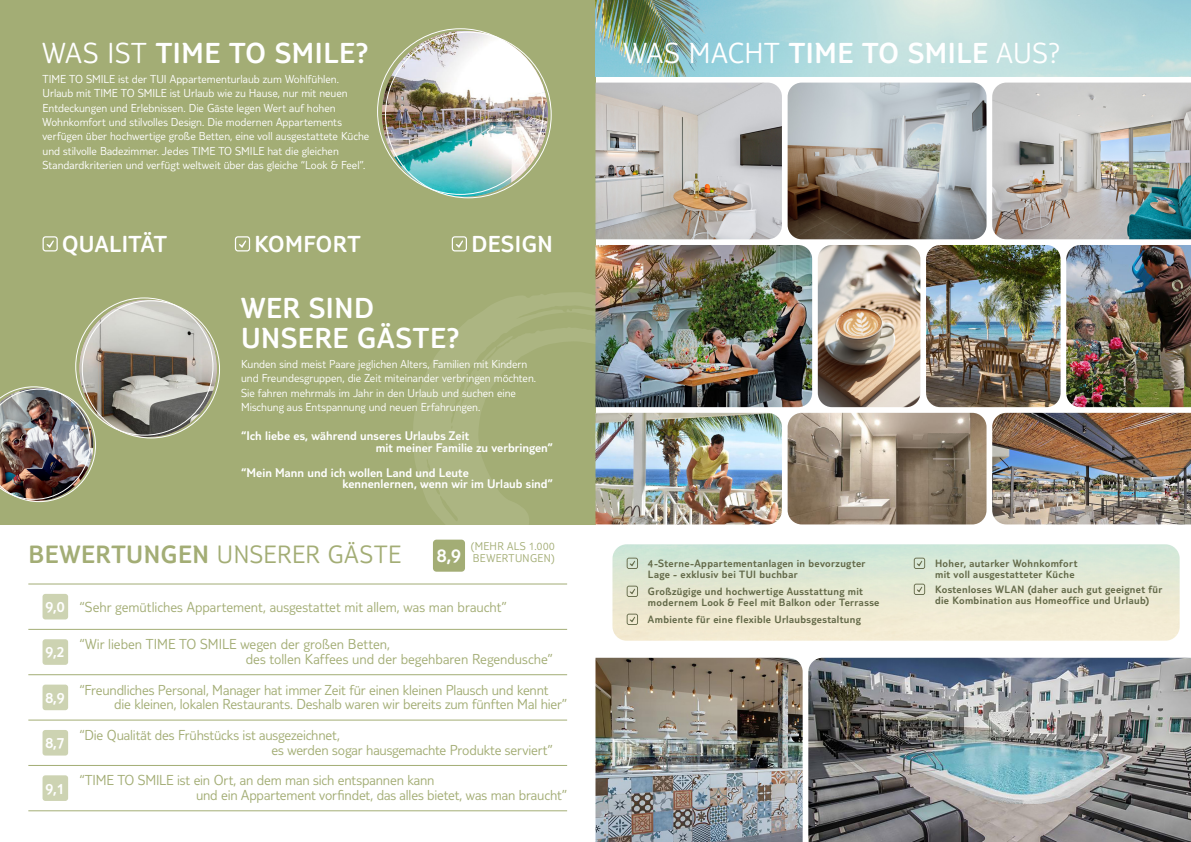
<style>
.page{position:relative;width:1191px;height:842px;background:#fff}
.page>*{position:absolute;margin:0;border:0;box-sizing:border-box;transform-origin:0 0}
.Koptekst{font:300 30px "TUI Type";letter-spacing:.02em;color:#fff}
.Koptekst-2{font:300 30px "TUI Type";letter-spacing:.015em;color:#fff}
.Koptekst-3{font:300 26px "TUI Type";letter-spacing:.02em;color:#a3ad75}
.t1{font:300 24px "TUI Type";letter-spacing:.02em;color:#fff}
.t2{font:300 20.1px "TUI Type";color:#fff}
.t3{font:300 16px "TUI Type";color:#fff}
.Review{font:300 15px "TUI Type";letter-spacing:-.01em;color:#a3ad75}
.Platte_tekst{font:300 13px "TUI Type";color:#fff}
.Platte_tekst-2{font:300 12px/14.4px "TUI Type";color:#fff}
.Koptekst-4{font:300 11.7px/12px "TUI Type";letter-spacing:.03em;color:#a3ad75}
.t4{font:300 11px/11px "TUI Type";letter-spacing:.03em;color:#626847}
.s1{font-style:inherit}
</style>
<div class="page">
<div style="left:0;top:0;width:595px;height:524px;background:#a3ad75"></div>
<svg style="left:413px;top:293px;width:182px;height:231px"></svg>
<img style="left:382px;top:31px;width:166px;height:166px;border-radius:83px">
<img style="left:0;top:387px;width:96px;height:115px">
<img style="left:80px;top:300px;width:137px;height:137px;border-radius:69px">
<img style="left:818px;top:245px;width:102px;height:162px">
<img style="left:992px;top:413px;width:199px;height:111px">
<img style="left:787px;top:413px;width:199px;height:111px">
<img style="left:595px;top:413px;width:187px;height:111px">
<img style="left:808px;top:658px;width:383px;height:184px">
<img style="left:595px;top:83px;width:187px;height:156px">
<img style="left:595px;top:658px;width:207px;height:184px">
<img style="left:992px;top:83px;width:199px;height:156px">
<img style="left:926px;top:245px;width:134px;height:162px">
<img style="left:1066px;top:245px;width:125px;height:162px">
<img style="left:595px;top:245px;width:217px;height:162px">
<div style="left:612px;top:544px;width:567px;height:97px;background:linear-gradient(to bottom,#cfe6d7,#fbecd1);border-radius:14px"></div>
<svg style="left:595px;top:0;width:596px;height:77px;background:#a9d1d0"></svg>
<img style="left:787px;top:83px;width:199px;height:156px">
<hr style="left:28px;top:674px;width:539px;height:1px;background:#a3ad75">
<hr style="left:28px;top:629px;width:539px;height:1px;background:#a3ad75">
<hr style="left:28px;top:584px;width:539px;height:1px;background:#a3ad75">
<hr style="left:28px;top:720px;width:539px;height:1px;background:#a3ad75">
<hr style="left:28px;top:765px;width:539px;height:1px;background:#a3ad75">
<hr style="left:28px;top:810px;width:539px;height:1px;background:#a3ad75">
<div style="left:433px;top:540px;width:32px;height:32px;background:#a3ad75;border-radius:4px"></div>
<div style="left:43px;top:685px;width:25px;height:25px;background:#cdd3b2;border-radius:3px"></div>
<div style="left:43px;top:775px;width:25px;height:26px;background:#cdd3b2;border-radius:3px"></div>
<div style="left:43px;top:639px;width:25px;height:26px;background:#cdd3b2;border-radius:3px"></div>
<div style="left:43px;top:594px;width:25px;height:25px;background:#cdd3b2;border-radius:3px"></div>
<div style="left:43px;top:730px;width:25px;height:25px;background:#cdd3b2;border-radius:3px"></div>
<svg style="left:626px;top:558px;width:12px;height:11px"></svg>
<svg style="left:626px;top:586px;width:12px;height:11px"></svg>
<svg style="left:626px;top:614px;width:12px;height:11px"></svg>
<svg style="left:913px;top:558px;width:12px;height:11px"></svg>
<svg style="left:913px;top:584px;width:12px;height:11px"></svg>
<svg style="left:43px;top:236px;width:15px;height:15px"></svg>
<svg style="left:235px;top:236px;width:15px;height:15px"></svg>
<svg style="left:452px;top:236px;width:15px;height:15px"></svg>
<p class="Koptekst" style="left:43px;top:36px;width:328px"><span class="s1">WAS IST</span> TIME TO SMILE?</p>
<p class="Platte_tekst-2" style="left:43px;top:71px;width:328px">TIME TO SMILE ist der TUI Appartementurlaub zum Wohlfühlen.<br>Urlaub mit TIME TO SMILE ist Urlaub wie zu Hause, nur mit neuen Entdeckungen und Erlebnissen. Die Gäste legen Wert auf hohen Wohnkomfort und stilvolles Design. Die modernen Appartements verfügen über hochwertige große Betten, eine voll ausgestattete Küche und stilvolle Badezimmer. Jedes TIME TO SMILE hat die gleichen Standardkriterien und verfügt weltweit über das gleiche “Look &amp; Feel”.</p>
<p class="t1" style="left:62px;top:230px;width:106px">QUALITÄT</p>
<p class="t1" style="left:254px;top:230px;width:108px">KOMFORT</p>
<p class="t1" style="left:471px;top:230px;width:83px">DESIGN</p>
<p class="Koptekst" style="left:241px;top:291px;width:134px">WER SIND</p>
<p class="Koptekst" style="left:241px;top:321px;width:221px">UNSERE GÄSTE?</p>
<p class="Platte_tekst-2" style="left:241px;top:357px;width:297px">Kunden sind meist Paare jeglichen Alters, Familien mit Kindern und Freundesgruppen, die Zeit miteinander verbringen möchten.<br>Sie fahren mehrmals im Jahr in den Urlaub und suchen eine Mischung aus Entspannung und neuen Erfahrungen.</p>
<p class="Platte_tekst" style="left:241px;top:428px;width:229px">“Ich liebe es, während unseres Urlaubs Zeit</p>
<p class="Platte_tekst" style="left:376px;top:440px;width:179px">mit meiner Familie zu verbringen”</p>
<p class="Platte_tekst" style="left:241px;top:465px;width:229px">“Mein Mann und ich wollen Land und Leute</p>
<p class="Platte_tekst" style="left:342px;top:476px;width:212px">kennenlernen, wenn wir im Urlaub sind”</p>
<p class="Koptekst-3" style="left:28px;top:540px;width:374px"><span class="s1">BEWERTUNGEN</span> UNSERER GÄSTE</p>
<p class="Koptekst-4" style="left:471px;top:540px;width:85px">(MEHR ALS 1.000<br>BEWERTUNGEN)</p>
<p class="t2" style="left:437px;top:544px;width:26px">8,9</p>
<p class="t3" style="left:45px;top:598px;width:21px">9,0</p>
<p class="Review" style="left:79px;top:598px;width:429px">“Sehr gemütliches Appartement, ausgestattet mit allem, was man braucht”</p>
<p class="t3" style="left:45px;top:643px;width:21px">9,2</p>
<p class="t3" style="left:45px;top:688px;width:21px">8,9</p>
<p class="t3" style="left:45px;top:734px;width:21px">8,7</p>
<p class="t3" style="left:45px;top:779px;width:21px">9,1</p>
<p class="Review" style="left:79px;top:636px;width:312px">“Wir lieben TIME TO SMILE wegen der großen Betten,</p>
<p class="Review" style="left:246px;top:650px;width:309px">des tollen Kaffees und der begehbaren Regendusche”</p>
<p class="Review" style="left:79px;top:681px;width:470px">“Freundliches Personal, Manager hat immer Zeit für einen kleinen Plausch und kennt</p>
<p class="Review" style="left:114px;top:696px;width:454px">die kleinen, lokalen Restaurants. Deshalb waren wir bereits zum fünften Mal hier”</p>
<p class="Review" style="left:79px;top:727px;width:262px">“Die Qualität des Frühstücks ist ausgezeichnet,</p>
<p class="Review" style="left:271px;top:741px;width:283px">es werden sogar hausgemachte Produkte serviert”</p>
<p class="Review" style="left:79px;top:772px;width:357px">“TIME TO SMILE ist ein Ort, an dem man sich entspannen kann</p>
<p class="Review" style="left:196px;top:787px;width:372px">und ein Appartement vorfindet, das alles bietet, was man braucht”</p>
<p class="Koptekst-2" style="left:624px;top:36px;width:439px">WAS MACHT <span class="s1">TIME TO SMILE</span> AUS?</p>
<p class="t4" style="left:648px;top:558px;width:219px">4-Sterne-Appartementanlagen in bevorzugter<br>Lage - exklusiv bei TUI buchbar</p>
<p class="t4" style="left:648px;top:586px;width:233px">Großzügige und hochwertige Ausstattung mit modernem Look &amp; Feel mit Balkon oder Terrasse</p>
<p class="t4" style="left:648px;top:614px;width:214px">Ambiente für eine flexible Urlaubsgestaltung</p>
<p class="t4" style="left:935px;top:558px;width:144px">Hoher, autarker Wohnkomfort mit voll ausgestatteter Küche</p>
<p class="t4" style="left:935px;top:584px;width:229px">Kostenloses WLAN (daher auch gut geeignet für die Kombination aus Homeoffice und Urlaub)</p>
</div>
